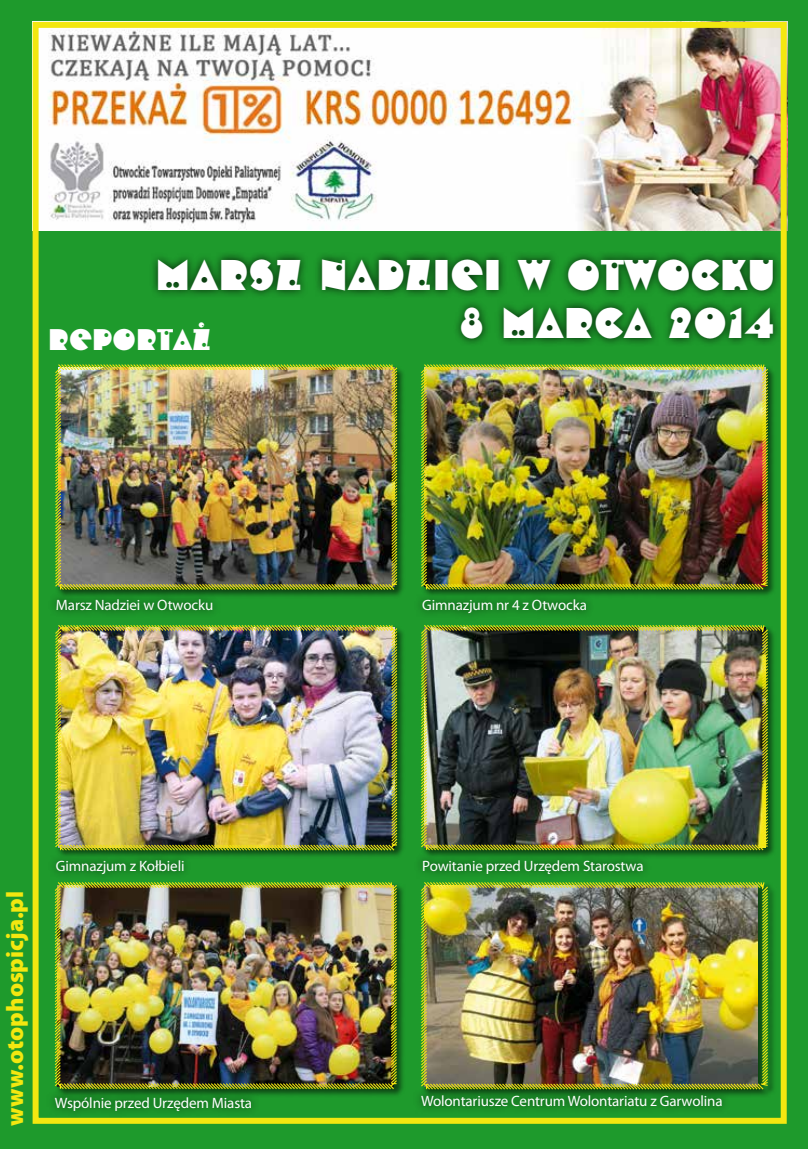
<style>
.page{position:relative;width:808px;height:1149px;background:#fff}
.page>*{position:absolute;margin:0;border:0;box-sizing:border-box;transform-origin:0 0}
.t1{font:30px/48px "Shotgun PL";color:#fff;text-align:right}
.t2{font:900 24px "Myriad Pro";color:#f3e710}
.t3{font:20.85px "Shotgun PL";color:#fff}
.t4{font:15px "Myriad Pro";letter-spacing:-.01em;color:#fff}
</style>
<div class="page">
<div style="left:0;top:0;width:808px;height:1148px;background:#1e9a2c"></div>
<img style="left:40px;top:29px;width:740px;height:201px">
<div style="left:33px;top:22px;width:754px;height:1101px;border:6px solid #f3e710"></div>
<div style="left:55px;top:624px;width:351px;height:234px;background:#000;opacity:.55"></div>
<img style="left:55px;top:624px;width:343px;height:227px">
<div style="left:55px;top:881px;width:350px;height:216px;background:#000;opacity:.55"></div>
<img style="left:54px;top:881px;width:344px;height:209px">
<div style="left:421px;top:624px;width:355px;height:234px;background:#000;opacity:.55"></div>
<img style="left:421px;top:624px;width:348px;height:227px">
<div style="left:421px;top:881px;width:355px;height:216px;background:#000;opacity:.55"></div>
<img style="left:421px;top:881px;width:348px;height:209px">
<div style="left:48px;top:851px;width:145px;height:30px;background:#000;opacity:.75"></div>
<div style="left:47px;top:1088px;width:213px;height:31px;background:#000;opacity:.75"></div>
<div style="left:414px;top:851px;width:237px;height:31px;background:#000;opacity:.75"></div>
<div style="left:413px;top:1086px;width:317px;height:28px;background:#000;opacity:.75"></div>
<div style="left:149px;top:250px;width:633px;height:97px;background:#000;opacity:.75"></div>
<div style="left:55px;top:364px;width:351px;height:234px;background:#000;opacity:.55"></div>
<img style="left:55px;top:364px;width:343px;height:227px">
<div style="left:421px;top:364px;width:355px;height:234px;background:#000;opacity:.55"></div>
<img style="left:421px;top:364px;width:348px;height:226px">
<div style="left:48px;top:591px;width:173px;height:28px;background:#000;opacity:.75"></div>
<div style="left:414px;top:591px;width:181px;height:30px;background:#000;opacity:.75"></div>
<h1 class="t1" style="left:155px;top:256px;width:621px">MARSZ NADZIEI W OTWOCKU<br>8 MARCA 2014</h1>
<h3 class="t3" style="left:48px;top:330px;width:165px">REPORTAŻ</h3>
<p class="t4" style="left:56px;top:595px;width:159px">Marsz Nadziei w Otwocku</p>
<p class="t4" style="left:422px;top:596px;width:166px">Gimnazjum nr 4 z Otwocka</p>
<h2 class="t2" style="left:-1px;top:1125px;width:236px;rotate:-90deg">www.otophospicja.pl</h2>
<p class="t4" style="left:56px;top:856px;width:130px">Gimnazjum z Kołbieli</p>
<p class="t4" style="left:55px;top:1092px;width:199px">Wspólnie przed Urzędem Miasta</p>
<p class="t4" style="left:422px;top:856px;width:223px">Powitanie przed Urzędem Starostwa</p>
<p class="t4" style="left:421px;top:1091px;width:303px">Wolontariusze Centrum Wolontariatu z Garwolina</p>
</div>
